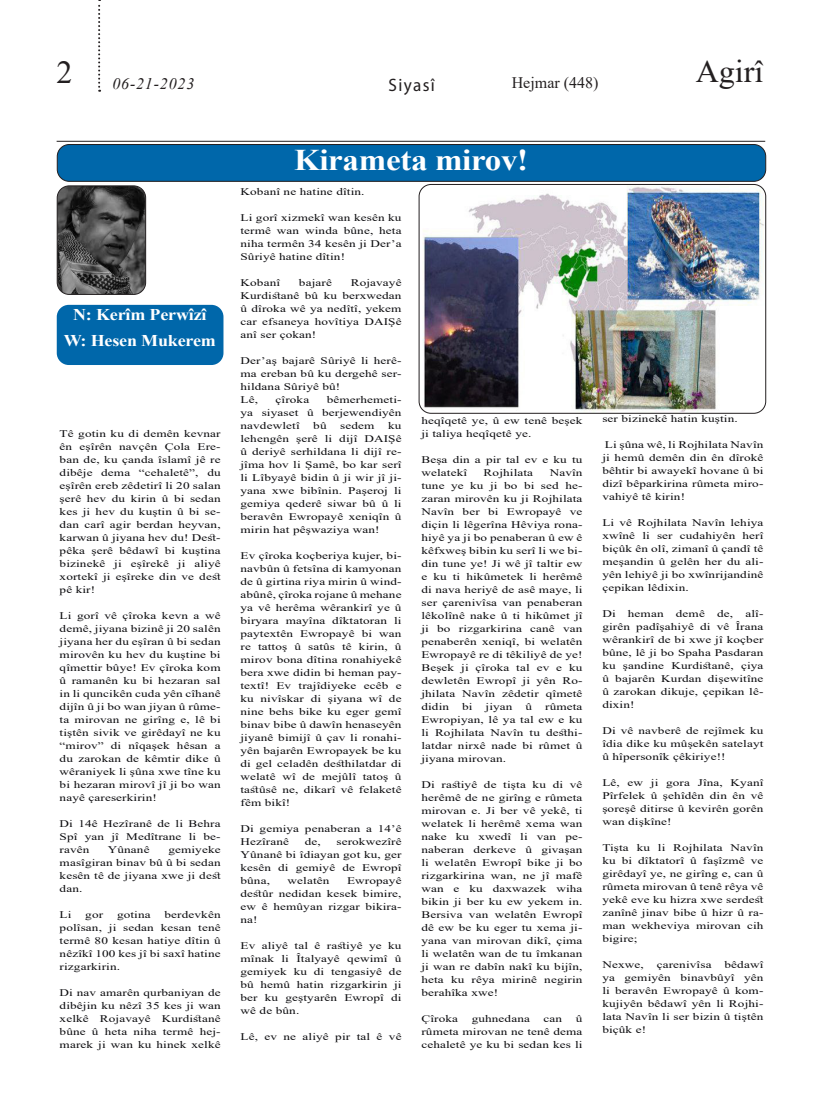
<style>
.page{position:relative;width:823px;height:1106px;background:#fff}
.page>*{position:absolute;margin:0;border:0;box-sizing:border-box;transform-origin:0 0}
.t1{font:32px "Times New Roman";color:#231f20}
.t2{font:700 30px "Times New Roman";letter-spacing:-.01em;color:#fff;scale:1.1 1}
.t3{font:18px "Myriad Pro";letter-spacing:.08em;color:#231f20;scale:.95 1}
.t4{font:700 16.4px "Times New Roman";letter-spacing:-.01em;color:#fff;scale:1.1 1}
.t5{font:16px "Times New Roman";color:#231f20}
.t6{font:italic 16px "Times New Roman";letter-spacing:.05em;color:#231f20}
.t7{font:10.1px/13px "Times New Roman";letter-spacing:.01em;color:#0b0b0e;text-align:justify;scale:1.31 1}
</style>
<div class="page">
<svg style="left:98px;top:0;width:2px;height:92px"></svg>
<hr style="left:57px;top:141px;width:707px;height:1px;background:#231f20">
<div style="left:57px;top:144px;width:708px;height:37px;background:#0067aa;border-radius:12px"></div>
<div style="left:57px;top:144px;width:708px;height:38px;border:1px solid #231f20;border-radius:12px"></div>
<img style="left:420px;top:185px;width:345px;height:228px">
<div style="left:418px;top:184px;width:347px;height:230px;border:1px solid #231f20;border-radius:12px"></div>
<img style="left:57px;top:187px;width:87px;height:107px">
<div style="left:57px;top:185px;width:89px;height:110px;border:1px solid #231f20;border-radius:12px"></div>
<div style="left:57px;top:305px;width:166px;height:60px;background:#0067aa;border-radius:12px"></div>
<h1 class="t1" style="left:56px;top:50px;width:18px">2</h1>
<h1 class="t1" style="left:695px;top:49px;width:69px">Agirî</h1>
<h3 class="t6" style="left:112px;top:72px;width:83px">06-21-2023</h3>
<p class="t3" style="left:388px;top:74px;width:50px">Siyasî</p>
<h3 class="t5" style="left:511px;top:72px;width:88px">Hejmar (448)</h3>
<p class="t4" style="left:73px;top:303px;width:123px">N: Kerîm Perwîzî</p>
<p class="t4" style="left:64px;top:329px;width:140px">W: Hesen Mukerem</p>
<p class="t7" style="left:60px;top:426px;width:124px">Tê gotin ku di demên kevnar ên eşîrên navçên Çola Ere&shy;ban de, ku çanda îslamî jê re dibêje dema “cehaletê”, du eşîrên ereb zêdetirî li 20 salan şerê hev du kirin û bi sedan kes ji hev du kuştin û bi se&shy;dan carî agir berdan heyvan, karwan û jiyana hev du! Dest&shy;pêka şerê bêdawî bi kuştina bizinekê ji eşîrekê ji aliyê xortekî ji eşîreke din ve dest pê kir!</p>
<p class="t7" style="left:60px;top:608px;width:124px">Li gorî vê çîroka kevn a wê demê, jiyana bizinê ji 20 salên jiyana her du eşîran û bi sedan mirovên ku hev du kuştine bi qîmettir bûye! Ev çîroka kom û ramanên ku bi hezaran sal in li quncikên cuda yên cîhanê dijîn û ji bo wan jiyan û rûme&shy;ta mirovan ne girîng e, lê bi tiştên sivik ve girêdayî ne ku “mirov” di nîqaşek hêsan a du zarokan de kêmtir dike û wêraniyek li şûna xwe tîne ku bi hezaran mirovî jî ji bo wan nayê çareserkirin!</p>
<p class="t7" style="left:60px;top:816px;width:124px">Di 14ê Hezîranê de li Behra Spî yan jî Medîtrane li be&shy;ravên</p>
<p class="t7" style="left:60px;top:842px;width:124px;text-indent:109px">gemiyeke masîgiran binav bû û bi sedan kesên tê de jiyana xwe ji dest dan.</p>
<p class="t7" style="left:60px;top:907px;width:11px">Li</p>
<p class="t7" style="left:85px;top:907px;width:15px">gor</p>
<p class="t7" style="left:117px;top:907px;width:27px">gotina</p>
<p class="t7" style="left:108px;top:842px;width:33px">Yûnanê</p>
<p class="t7" style="left:60px;top:907px;width:124px;text-indent:105px">berdevkên polîsan, ji sedan kesan tenê termê 80 kesan hatiye dîtin û nêzîkî 100 kes jî bi saxî hatine rizgarkirin.</p>
<p class="t7" style="left:60px;top:985px;width:124px">Di nav amarên qurbaniyan de dibêjin ku nêzî 35 kes ji wan xelkê Rojavayê Kurdistanê bûne û heta niha termê hej&shy;marek ji wan ku hinek xelkê</p>
<p class="t2" style="left:294px;top:139px;width:214px">Kirameta mirov!</p>
<p class="t7" style="left:240px;top:184px;width:96px">Kobanî ne hatine dîtin.</p>
<p class="t7" style="left:240px;top:210px;width:124px">Li gorî xizmekî wan kesên ku termê wan winda bûne, heta niha termên 34 kesên ji Der’a Sûriyê hatine dîtin!</p>
<p class="t7" style="left:240px;top:275px;width:32px">Kobanî</p>
<p class="t7" style="left:299px;top:275px;width:27px">bajarê</p>
<p class="t7" style="left:240px;top:275px;width:124px;text-indent:110px">Rojavayê Kurdistanê bû ku berxwedan û dîroka wê ya nedîtî, yekem car efsaneya hovîtiya DAIŞê anî ser çokan!</p>
<p class="t7" style="left:240px;top:353px;width:124px">Der’aş bajarê Sûriyê li herê&shy;ma ereban bû ku dergehê ser&shy;hildana Sûriyê bû!</p>
<p class="t7" style="left:240px;top:392px;width:15px">Lê,</p>
<p class="t7" style="left:275px;top:392px;width:27px">çîroka</p>
<p class="t7" style="left:240px;top:392px;width:124px;text-indent:86px">bêmerhemeti&shy;ya siyaset û berjewendiyên navdewletî</p>
<p class="t7" style="left:240px;top:418px;width:124px;text-indent:148px">ku lehengên şerê li dijî DAIŞê û deriyê serhildana li dijî re&shy;jîma hov li Şamê, bo kar serî li Lîbyayê bidin û ji wir jî ji&shy;yana xwe bibînin. Paşeroj li gemiya qederê siwar bû û li beravên Ewropayê xeniqîn û mirin hat pêşwaziya wan!</p>
<p class="t7" style="left:240px;top:548px;width:124px">Ev çîroka koçberiya kujer, bi&shy;navbûn û fetsîna di kamyonan de û girtina riya mirin û wind&shy;abûnê, çîroka rojane û mehane ya vê herêma wêrankirî ye û biryara mayîna dîktatoran li paytextên Ewropayê bi wan re tattoş û satûs tê kirin, û mirov bona dîtina ronahiyekê bera xwe didin bi heman pay&shy;textî! Ev trajîdiyeke ecêb e ku nivîskar di şiyana wî de nine behs bike ku eger gemî binav bibe û dawîn henaseyên jiyanê bimijî û çav li ronahi&shy;yên bajarên Ewropayek be ku di gel celadên desthilatdar di welatê wî de mejûlî tatoş û tastûsê ne, dikarî vê felaketê fêm bikî!</p>
<p class="t7" style="left:240px;top:821px;width:124px">Di gemiya penaberan a 14’ê<br>Hezîranê</p>
<p class="t7" style="left:313px;top:418px;width:12px">bû</p>
<p class="t7" style="left:340px;top:418px;width:28px">sedem</p>
<p class="t7" style="left:240px;top:834px;width:124px;text-indent:96px">serokwezîrê Yûnanê bi îdiayan got ku, ger kesên di gemiyê de Ewropî bûna,</p>
<p class="t7" style="left:304px;top:834px;width:14px">de,</p>
<p class="t7" style="left:287px;top:873px;width:33px">welatên</p>
<p class="t7" style="left:240px;top:873px;width:124px;text-indent:106px">Ewropayê destûr nedidan kesek bimire, ew ê hemûyan rizgar bikira&shy;na!</p>
<p class="t7" style="left:240px;top:938px;width:124px">Ev aliyê tal ê rastiyê ye ku mînak li Îtalyayê qewimî û gemiyek ku di tengasiyê de bû hemû hatin rizgarkirin ji ber ku geştyarên Ewropî di wê de bûn.</p>
<p class="t7" style="left:240px;top:1029px;width:124px">Lê, ev ne aliyê pir tal ê vê</p>
<p class="t7" style="left:421px;top:413px;width:124px">heqîqetê ye, û ew tenê beşek ji taliya heqîqetê ye.</p>
<p class="t7" style="left:421px;top:452px;width:124px">Beşa din a pir tal ev e ku tu welatekî</p>
<p class="t7" style="left:483px;top:465px;width:39px">Rojhilata</p>
<p class="t7" style="left:421px;top:465px;width:124px;text-indent:128px">Navîn tune ye ku ji bo bi sed he&shy;zaran mirovên ku ji Rojhilata Navîn ber bi Ewropayê ve diçin li lêgerîna Hêviya rona&shy;hiyê ya ji bo penaberan û ew ê kêfxweş bibin ku serî li we bi&shy;din tune ye! Ji wê jî taltir ew e ku ti hikûmetek li herêmê di nava heriyê de asê maye, li ser çarenivîsa van penaberan lêkolînê nake û ti hikûmet jî ji bo rizgarkirina canê van penaberên xeniqî, bi welatên Ewropayê re di têkiliyê de ye!</p>
<p class="t7" style="left:421px;top:660px;width:124px">Beşek ji çîroka tal ev e ku dewletên Ewropî ji yên Ro&shy;jhilata Navîn zêdetir qîmetê didin</p>
<p class="t7" style="left:462px;top:699px;width:9px">bi</p>
<p class="t7" style="left:485px;top:699px;width:22px">jiyan</p>
<p class="t7" style="left:525px;top:699px;width:7px">û</p>
<p class="t7" style="left:421px;top:699px;width:124px;text-indent:124px">rûmeta Ewropiyan, lê ya tal ew e ku li Rojhilata Navîn tu desthi&shy;latdar nirxê nade bi rûmet û jiyana mirovan.</p>
<p class="t7" style="left:421px;top:777px;width:124px">Di rastiyê de tişta ku di vê herêmê de ne girîng e rûmeta mirovan e. Ji ber vê yekê, ti welatek li herêmê xema wan nake ku xwedî li van pe&shy;naberan derkeve û givaşan li welatên Ewropî bike ji bo rizgarkirina wan, ne jî mafê wan e ku daxwazek wiha bikin ji ber ku ew yekem in.<br>Bersiva van welatên Ewropî dê ew be ku eger tu xema ji&shy;yana van mirovan dikî, çima li welatên wan de tu îmkanan ji wan re dabîn nakî ku bijîn, heta ku rêya mirinê negirin berahîka xwe!</p>
<p class="t7" style="left:421px;top:1011px;width:29px">Çîroka</p>
<p class="t7" style="left:471px;top:1011px;width:46px">guhnedana</p>
<p class="t7" style="left:543px;top:1011px;width:16px">can</p>
<p class="t7" style="left:421px;top:1011px;width:124px;text-indent:154px">û rûmeta mirovan ne tenê dema cehaletê ye ku bi sedan kes li</p>
<p class="t7" style="left:602px;top:412px;width:105px">ser bizinekê hatin kuştin.</p>
<p class="t7" style="left:602px;top:438px;width:124px">Li şûna wê, li Rojhilata Navîn ji hemû demên din ên dîrokê bêhtir bi awayekî hovane û bi dizî bêparkirina rûmeta miro&shy;vahiyê tê kirin!</p>
<p class="t7" style="left:602px;top:516px;width:124px">Li vê Rojhilata Navîn lehiya xwînê li ser cudahiyên herî biçûk ên olî, zimanî û çandî tê meşandin û gelên her du ali&shy;yên lehiyê ji bo xwînrijandinê çepikan lêdixin.</p>
<p class="t7" style="left:602px;top:607px;width:124px">Di heman demê de, alî&shy;girên padîşahiyê di vê Îrana wêrankirî de bi xwe jî koçber bûne, lê ji bo Spaha Pasdaran ku şandine Kurdistanê, çiya û bajarên Kurdan dişewitîne û zarokan dikuje, çepikan lê&shy;dixin!</p>
<p class="t7" style="left:602px;top:724px;width:124px">Di vê navberê de rejîmek ku îdia dike ku mûşekên satelayt û hîpersonîk çêkiriye!!</p>
<p class="t7" style="left:602px;top:776px;width:124px">Lê, ew ji gora Jîna, Kyanî Pîrfelek û şehîdên din ên vê şoreşê ditirse û kevirên gorên wan dişkîne!</p>
<p class="t7" style="left:602px;top:841px;width:124px">Tişta ku li Rojhilata Navîn ku bi dîktatorî û faşîzmê ve girêdayî ye, ne girîng e, can û rûmeta mirovan û tenê rêya vê yekê eve ku hizra xwe serdest zanînê jinav bibe û hizr û ra&shy;man wekheviya mirovan cih bigire;</p>
<p class="t7" style="left:602px;top:958px;width:33px">Nexwe,</p>
<p class="t7" style="left:656px;top:958px;width:43px">çarenivîsa</p>
<p class="t7" style="left:602px;top:958px;width:124px;text-indent:122px">bêdawî ya gemiyên binavbûyî yên li beravên Ewropayê û kom&shy;kujiyên bêdawî yên li Rojhi&shy;lata Navîn li ser bizin û tiştên biçûk e!</p>
</div>
